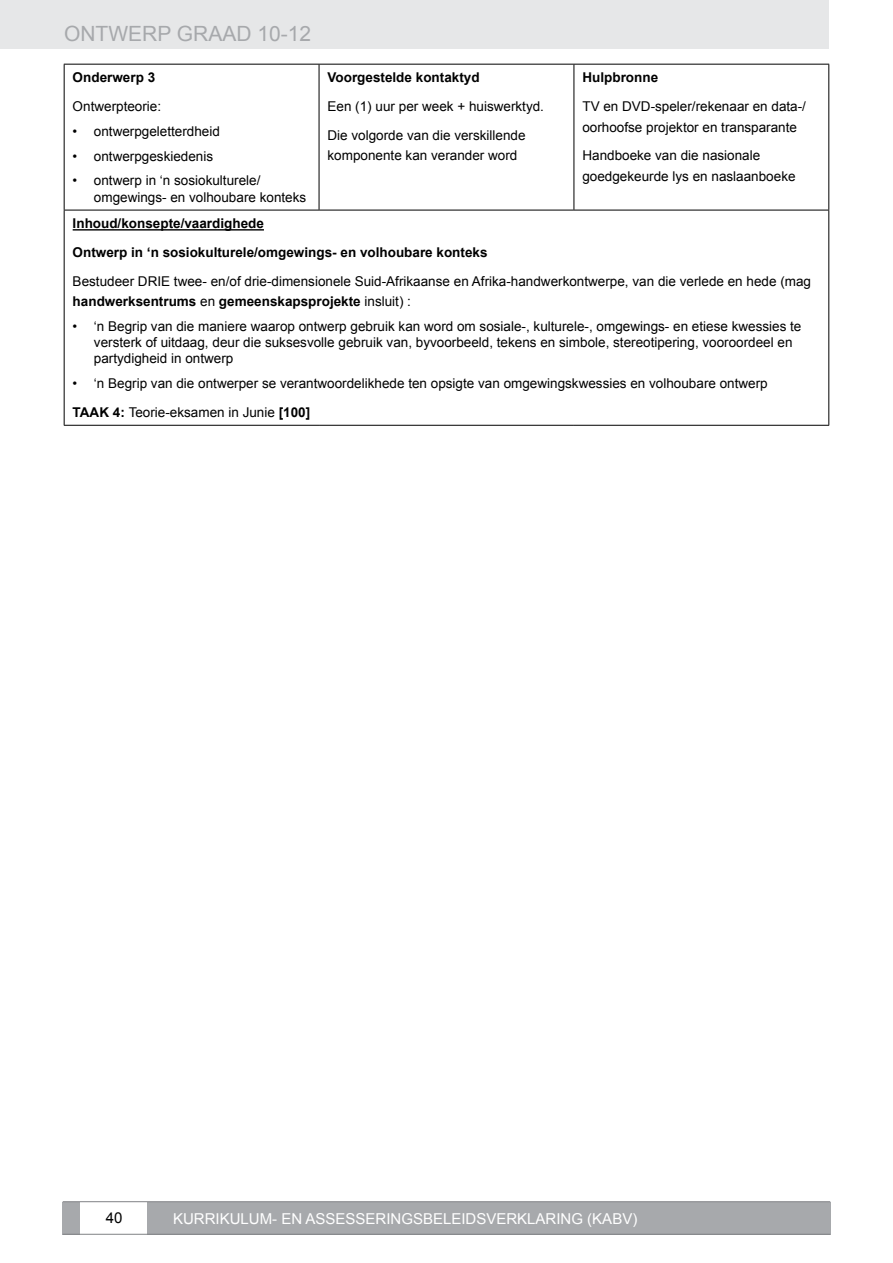
<style>
.page{position:relative;width:893px;height:1263px;background:#fff}
.page>*{position:absolute;margin:0;border:0;box-sizing:border-box;transform-origin:0 0}
.t1{font:21px "Arial";color:#a7a9ac}
.t2{font:15px "Arial";color:#fff}
.t3{font:15px "Arial";color:#000}
.t4{font:13.5px/16.2px "Arial";color:#000}
.t5{font:700 13.5px/28.8px "Arial";color:#000}
.s1{font-weight:700}
</style>
<div class="page">
<div style="left:0;top:0;width:829px;height:49px;background:#e6e7e8"></div>
<div style="left:63px;top:1202px;width:17px;height:32px;background:#a7a9ac"></div>
<div style="left:147px;top:1202px;width:683px;height:32px;background:#a7a9ac"></div>
<hr style="left:63px;top:1234px;width:767px;height:1px;background:#808285">
<hr style="left:63px;top:1201px;width:767px;height:1px;background:#808285">
<hr style="left:64px;top:64px;width:255px;height:1px;background:#000">
<hr style="left:64px;top:65px;width:1px;height:145px;background:#000">
<hr style="left:319px;top:64px;width:255px;height:1px;background:#000">
<hr style="left:319px;top:65px;width:1px;height:145px;background:#000">
<hr style="left:574px;top:64px;width:255px;height:1px;background:#000">
<hr style="left:574px;top:65px;width:1px;height:145px;background:#000">
<hr style="left:828px;top:65px;width:1px;height:145px;background:#000">
<hr style="left:64px;top:210px;width:255px;height:1px;background:#000">
<hr style="left:64px;top:210px;width:1px;height:215px;background:#000">
<hr style="left:319px;top:210px;width:255px;height:1px;background:#000">
<hr style="left:574px;top:210px;width:255px;height:1px;background:#000">
<hr style="left:828px;top:210px;width:1px;height:215px;background:#000">
<hr style="left:64px;top:425px;width:255px;height:1px;background:#000">
<hr style="left:319px;top:425px;width:255px;height:1px;background:#000">
<hr style="left:574px;top:425px;width:255px;height:1px;background:#000">
<hr style="left:73px;top:229px;width:191px;height:2px;background:#000">
<h1 class="t1" style="left:64px;top:19px;width:249px">ONTWERP GRAAD 10-12</h1>
<p class="t5" style="left:73px;top:64px;width:84px">Onderwerp 3</p>
<p class="t4" style="left:73px;top:99px;width:90px">Ontwerpteorie:</p>
<p class="t4" style="left:73px;top:123px;width:149px">• ontwerpgeletterdheid</p>
<p class="t4" style="left:73px;top:148px;width:142px">• ontwerpgeskiedenis</p>
<p class="t4" style="left:94px;top:173px;width:214px;text-indent:-21px">• ontwerp in ‘n sosiokulturele/ omgewings- en volhoubare konteks</p>
<p class="t5" style="left:328px;top:64px;width:154px">Voorgestelde kontaktyd</p>
<p class="t4" style="left:328px;top:92px;width:218px;line-height:28.8px">Een (1) uur per week + huiswerktyd.<br>Die volgorde van die verskillende</p>
<p class="t4" style="left:328px;top:148px;width:191px">komponente kan verander word</p>
<p class="t5" style="left:582px;top:64px;width:77px">Hulpbronne</p>
<p class="t4" style="left:582px;top:97px;width:225px;line-height:20.2px">TV en DVD-speler/rekenaar en data-/ oorhoofse projektor en transparante</p>
<p class="t4" style="left:582px;top:146px;width:215px;line-height:20.2px">Handboeke van die nasionale goedgekeurde lys en naslaanboeke</p>
<p class="t5" style="left:73px;top:210px;width:416px">Inhoud/konsepte/vaardighede<br>Ontwerp in ‘n sosiokulturele/omgewings- en volhoubare konteks</p>
<p class="t4" style="left:73px;top:271px;width:740px;line-height:20.2px">Bestudeer DRIE twee- en/of drie-dimensionele Suid-Afrikaanse en Afrika-handwerkontwerpe, van die verlede en hede (mag <span class="s1">handwerksentrums</span> en <span class="s1">gemeenskapsprojekte</span> insluit) :</p>
<p class="t4" style="left:94px;top:318px;width:709px;text-indent:-21px">• ‘n Begrip van die maniere waarop ontwerp gebruik kan word om sosiale-, kulturele-, omgewings- en etiese kwessies te versterk of uitdaag, deur die suksesvolle gebruik van, byvoorbeeld, tekens en simbole, stereotipering, vooroordeel en partydigheid in ontwerp</p>
<p class="t4" style="left:73px;top:369px;width:697px;line-height:28.8px">• ‘n Begrip van die ontwerper se verantwoordelikhede ten opsigte van omgewingskwessies en volhoubare ontwerp<br><span class="s1">TAAK 4:</span> Teorie-eksamen in Junie <span class="s1">[100]</span></p>
<p class="t3" style="left:106px;top:1208px;width:18px">40</p>
<p class="t2" style="left:173px;top:1209px;width:466px">KURRIKULUM- EN ASSESSERINGSBELEIDSVERKLARING (KABV)</p>
</div>
